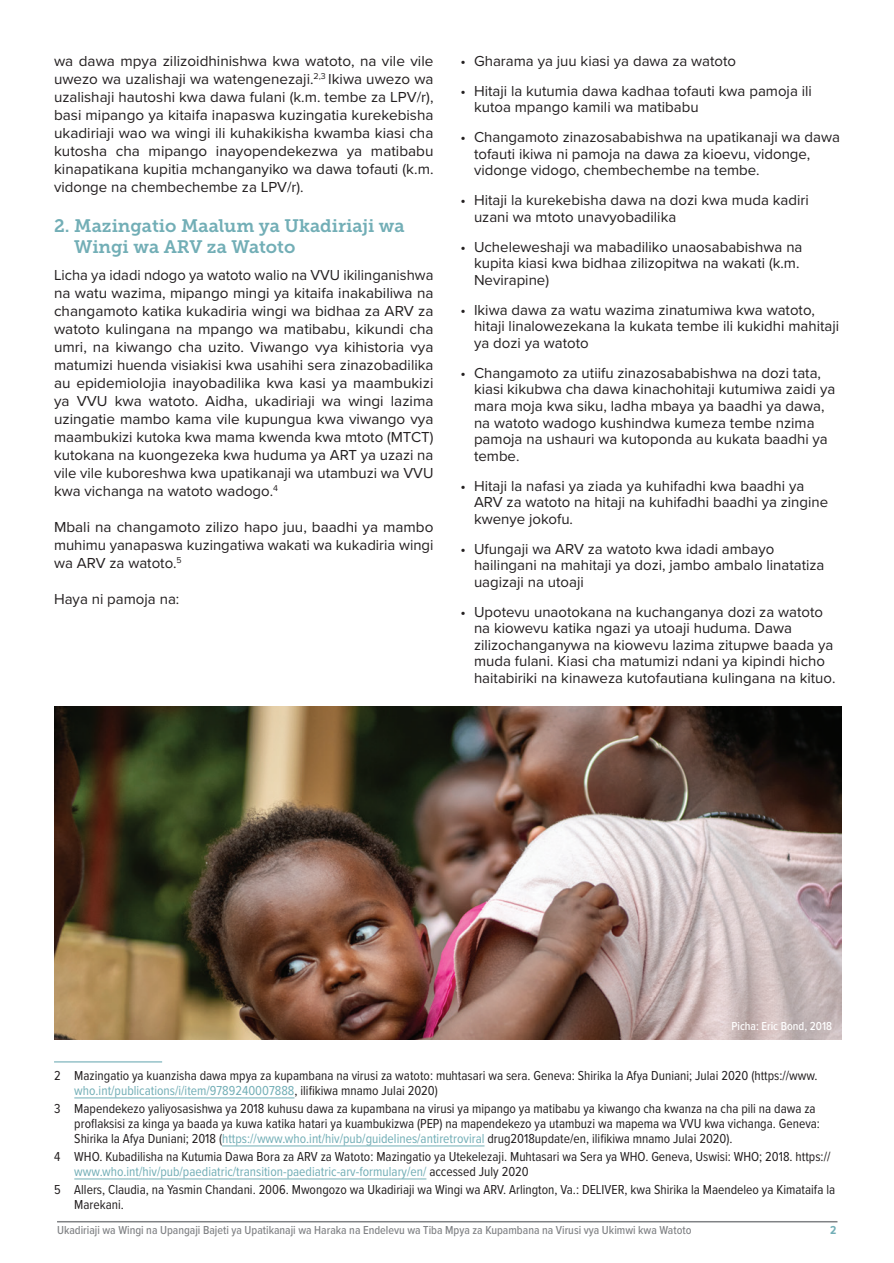
<style>
.page{position:relative;width:894px;height:1263px;background:#fff}
.page>*{position:absolute;margin:0;border:0;box-sizing:border-box;transform-origin:0 0}
.t1{font:18px/21.6px "Museo Slab 700";color:#72aeb6}
.t2{font:15px/18px "Proxima Nova";color:#231f20}
.t3{font:13.5px/15px "Proxima Nova Cond";color:#231f20}
.t4{font:500 12px "Proxima Nova Cond";color:#808285}
.t5{font:500 12px "Proxima Nova Cond";color:#fff}
.t6{font:700 12px "Proxima Nova Cond";color:#72aeb6}
.s1{color:#72aeb6}
</style>
<div class="page">
<hr style="left:57px;top:1221px;width:780px;height:1px;background:#808285">
<hr style="left:54px;top:1061px;width:108px;height:1px;background:#72aeb6">
<hr style="left:74px;top:1097px;width:220px;height:1px;background:#72aeb6">
<hr style="left:222px;top:1145px;width:262px;height:1px;background:#72aeb6">
<hr style="left:74px;top:1178px;width:352px;height:1px;background:#72aeb6">
<img style="left:54px;top:706px;width:786px;height:333px">
<p class="t2" style="left:54px;top:51px;width:381px;text-align:justify">wa dawa mpya zilizoidhinishwa kwa watoto, na vile vile uwezo wa uzalishaji wa watengenezaji.<sup>2,3</sup> Ikiwa uwezo wa uzalishaji hautoshi kwa dawa fulani (k.m. tembe za LPV/r), basi mipango ya kitaifa inapaswa kuzingatia kurekebisha ukadiriaji wao wa wingi ili kuhakikisha kwamba kiasi cha kutosha cha mipango inayopendekezwa ya matibabu kinapatikana kupitia mchanganyiko wa dawa tofauti (k.m. vidonge na chembechembe za LPV/r).</p>
<p class="t1" style="left:74px;top:215px;width:332px;text-indent:-20px">2. Mazingatio Maalum ya Ukadiriaji wa<br>Wingi wa ARV za Watoto</p>
<p class="t2" style="left:54px;top:265px;width:381px;text-align:justify">Licha ya idadi ndogo ya watoto walio na VVU ikilinganishwa na watu wazima, mipango mingi ya kitaifa inakabiliwa na changamoto katika kukadiria wingi wa bidhaa za ARV za watoto kulingana na mpango wa matibabu, kikundi cha umri, na kiwango cha uzito. Viwango vya kihistoria vya matumizi huenda visiakisi kwa usahihi sera zinazobadilika au epidemiolojia inayobadilika kwa kasi ya maambukizi ya VVU kwa watoto. Aidha, ukadiriaji wa wingi lazima uzingatie mambo kama vile kupungua kwa viwango vya maambukizi kutoka kwa mama kwenda kwa mtoto (MTCT) kutokana na kuongezeka kwa huduma ya ART ya uzazi na vile vile kuboreshwa kwa upatikanaji wa utambuzi wa VVU kwa vichanga na watoto wadogo.<sup>4</sup></p>
<p class="t2" style="left:54px;top:517px;width:381px;text-align:justify">Mbali na changamoto zilizo hapo juu, baadhi ya mambo muhimu yanapaswa kuzingatiwa wakati wa kukadiria wingi wa ARV za watoto.<sup>5</sup></p>
<p class="t2" style="left:54px;top:589px;width:127px">Haya ni pamoja na:</p>
<p class="t2" style="left:460px;top:51px;width:277px">• Gharama ya juu kiasi ya dawa za watoto</p>
<p class="t2" style="left:474px;top:82px;width:339px;line-height:16.5px;text-indent:-14px">• Hitaji la kutumia dawa kadhaa tofauti kwa pamoja ili kutoa mpango kamili wa matibabu</p>
<p class="t2" style="left:474px;top:128px;width:367px;line-height:16.5px;text-indent:-14px">• Changamoto zinazosababishwa na upatikanaji wa dawa tofauti ikiwa ni pamoja na dawa za kioevu, vidonge, vidonge vidogo, chembechembe na tembe.</p>
<p class="t2" style="left:474px;top:191px;width:336px;line-height:16.5px;text-indent:-14px">• Hitaji la kurekebisha dawa na dozi kwa muda kadiri uzani wa mtoto unavyobadilika</p>
<p class="t2" style="left:474px;top:238px;width:330px;line-height:16.5px;text-indent:-14px">• Ucheleweshaji wa mabadiliko unaosababishwa na kupita kiasi kwa bidhaa zilizopitwa na wakati (k.m.<br>Nevirapine)</p>
<p class="t2" style="left:474px;top:301px;width:366px;line-height:16.5px;text-indent:-14px">• Ikiwa dawa za watu wazima zinatumiwa kwa watoto, hitaji linalowezekana la kukata tembe ili kukidhi mahitaji ya dozi ya watoto</p>
<p class="t2" style="left:474px;top:364px;width:363px;line-height:16.5px;text-indent:-14px">• Changamoto za utiifu zinazosababishwa na dozi tata, kiasi kikubwa cha dawa kinachohitaji kutumiwa zaidi ya mara moja kwa siku, ladha mbaya ya baadhi ya dawa, na watoto wadogo kushindwa kumeza tembe nzima pamoja na ushauri wa kutoponda au kukata baadhi ya tembe.</p>
<p class="t2" style="left:474px;top:476px;width:355px;line-height:16.5px;text-indent:-14px">• Hitaji la nafasi ya ziada ya kuhifadhi kwa baadhi ya<br>ARV za watoto na hitaji na kuhifadhi baadhi ya zingine kwenye jokofu.</p>
<p class="t2" style="left:474px;top:539px;width:352px;line-height:16.5px;text-indent:-14px">• Ufungaji wa ARV za watoto kwa idadi ambayo hailingani na mahitaji ya dozi, jambo ambalo linatatiza uagizaji na utoaji</p>
<p class="t2" style="left:474px;top:602px;width:363px;line-height:16.5px;text-indent:-14px">• Upotevu unaotokana na kuchanganya dozi za watoto na kiowevu katika ngazi ya utoaji huduma. Dawa zilizochanganywa na kiowevu lazima zitupwe baada ya muda fulani. Kiasi cha matumizi ndani ya kipindi hicho haitabiriki na kinaweza kutofautiana kulingana na kituo.</p>
<p class="t5" style="left:731px;top:1017px;width:102px">Picha: Eric Bond, 2018</p>
<p class="t3" style="left:74px;top:1067px;width:744px;text-indent:-20px">2 Mazingatio ya kuanzisha dawa mpya za kupambana na virusi za watoto: muhtasari wa sera. Geneva: Shirika la Afya Duniani; Julai 2020 (https://www. <span class="s1">who.int/publications/i/item/9789240007888</span>, ilifikiwa mnamo Julai 2020)</p>
<p class="t3" style="left:74px;top:1100px;width:747px;text-indent:-20px">3 Mapendekezo yaliyosasishwa ya 2018 kuhusu dawa za kupambana na virusi ya mipango ya matibabu ya kiwango cha kwanza na cha pili na dawa za proflaksisi za kinga ya baada ya kuwa katika hatari ya kuambukizwa (PEP) na mapendekezo ya utambuzi wa mapema wa VVU kwa vichanga. Geneva:<br>Shirika la Afya Duniani; 2018 (<span class="s1">https://www.who.int/hiv/pub/guidelines/antiretroviral</span> drug2018update/en, ilifikiwa mnamo Julai 2020).</p>
<p class="t3" style="left:74px;top:1148px;width:757px;text-indent:-20px">4 WHO. Kubadilisha na Kutumia Dawa Bora za ARV za Watoto: Mazingatio ya Utekelezaji. Muhtasari wa Sera ya WHO. Geneva, Uswisi: WHO; 2018. https:// <span class="s1">www.who.int/hiv/pub/paediatric/transition-paediatric-arv-formulary/en/</span> accessed July 2020</p>
<p class="t3" style="left:74px;top:1181px;width:762px;text-indent:-20px">5 Allers, Claudia, na Yasmin Chandani. 2006. Mwongozo wa Ukadiriaji wa Wingi wa ARV. Arlington, Va.: DELIVER, kwa Shirika la Maendeleo ya Kimataifa la<br>Marekani.</p>
<p class="t4" style="left:57px;top:1221px;width:635px">Ukadiriaji wa Wingi na Upangaji Bajeti ya Upatikanaji wa Haraka na Endelevu wa Tiba Mpya za Kupambana na Virusi vya Ukimwi kwa Watoto</p>
<p class="t6" style="left:829px;top:1221px;width:8px">2</p>
</div>
